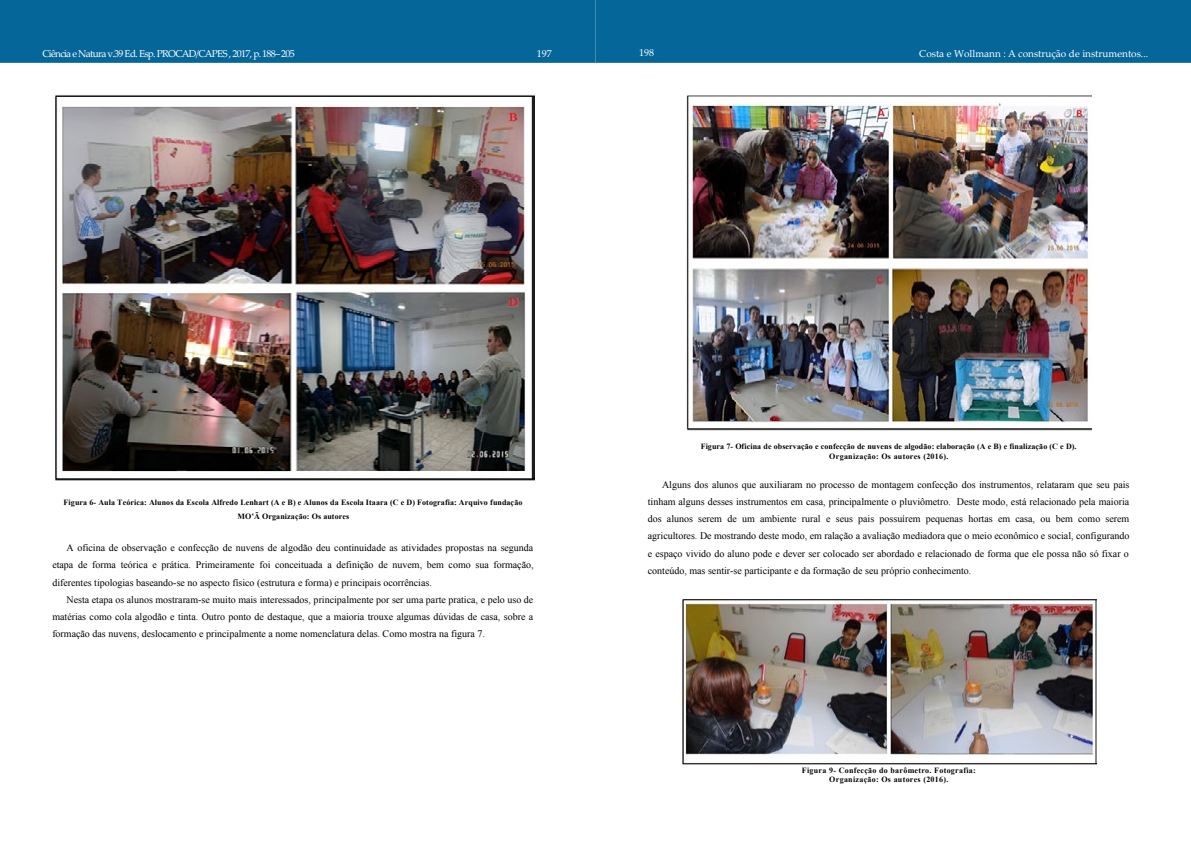
<style>
.page{position:relative;width:1191px;height:842px;background:#fff}
.page>*{position:absolute;margin:0;border:0;box-sizing:border-box;transform-origin:0 0}
.t1{font:10px/17.1px "Times New Roman";color:#000;text-align:justify}
.t2{font:10px "Palatino Linotype";letter-spacing:-.07em;color:#fff}
.t3{font:10px "Palatino Linotype";color:#fff}
.t4{font:700 8px/13.8px "Times New Roman";letter-spacing:.015em;color:#000;text-align:center}
.t5{font:700 8px/9.2px "Times New Roman";letter-spacing:.035em;color:#000;text-align:center}
</style>
<div class="page">
<div style="left:595px;top:0;width:596px;height:63px;background:#056699;border:1px solid #056699"></div>
<div style="left:0;top:0;width:595px;height:63px;background:#056699;border:1px solid #056699"></div>
<img style="left:54px;top:95px;width:480px;height:386px">
<img style="left:686px;top:94px;width:405px;height:337px">
<img style="left:682px;top:599px;width:414px;height:166px">
<p class="t2" style="left:43px;top:46px;width:254px">Ciência e Natura v.39 Ed. Esp. PROCAD/CAPES , 2017, p. 188– 205</p>
<p class="t3" style="left:537px;top:46px;width:16px">197</p>
<p class="t3" style="left:639px;top:45px;width:16px">198</p>
<p class="t3" style="left:919px;top:46px;width:231px">Costa e Wollmann : A construção de instrumentos...</p>
<p class="t4" style="left:64px;top:495px;width:460px">Figura 6- Aula Teórica: Alunos da Escola Alfredo Lenhart (A e B) e Alunos da Escola Itaara (C e D) Fotografia: Arquivo fundação<br>MO’Ã Organização: Os autores</p>
<p class="t1" style="left:52px;top:539px;width:483px;text-indent:14px">A oficina de observação e confecção de nuvens de algodão deu continuidade as atividades propostas na segunda etapa de forma teórica e prática. Primeiramente foi conceituada a definição de nuvem, bem como sua formação, diferentes tipologias baseando-se no aspecto físico (estrutura e forma) e principais ocorrências.</p>
<p class="t1" style="left:52px;top:591px;width:482px;text-indent:14px">Nesta etapa os alunos mostraram-se muito mais interessados, principalmente por ser uma parte pratica, e pelo uso de matérias como cola algodão e tinta. Outro ponto de destaque, que a maioria trouxe algumas dúvidas de casa, sobre a formação das nuvens, deslocamento e principalmente a nome nomenclatura delas. Como mostra na figura 7.</p>
<p class="t4" style="left:700px;top:441px;width:377px;line-height:10.2px">Figura 7- Oficina de observação e confecção de nuvens de algodão: elaboração (A e B) e finalização (C e D).<br>Organização: Os autores (2016).</p>
<p class="t1" style="left:648px;top:476px;width:483px;text-indent:14px">Alguns dos alunos que auxiliaram no processo de montagem confecção dos instrumentos, relataram que seu pais tinham alguns desses instrumentos em casa, principalmente o pluviômetro. Deste modo, está relacionado pela maioria dos alunos serem de um ambiente rural e seus pais possuírem pequenas hortas em casa, ou bem como serem agricultores. De mostrando deste modo, em ralação a avaliação mediadora que o meio econômico e social, configurando e espaço vivido do aluno pode e dever ser colocado ser abordado e relacionado de forma que ele possa não só fixar o conteúdo, mas sentir-se participante e da formação de seu próprio conhecimento.</p>
<p class="t5" style="left:802px;top:766px;width:175px">Figura 9- Confecção do barômetro. Fotografia:<br>Organização: Os autores (2016).</p>
</div>
